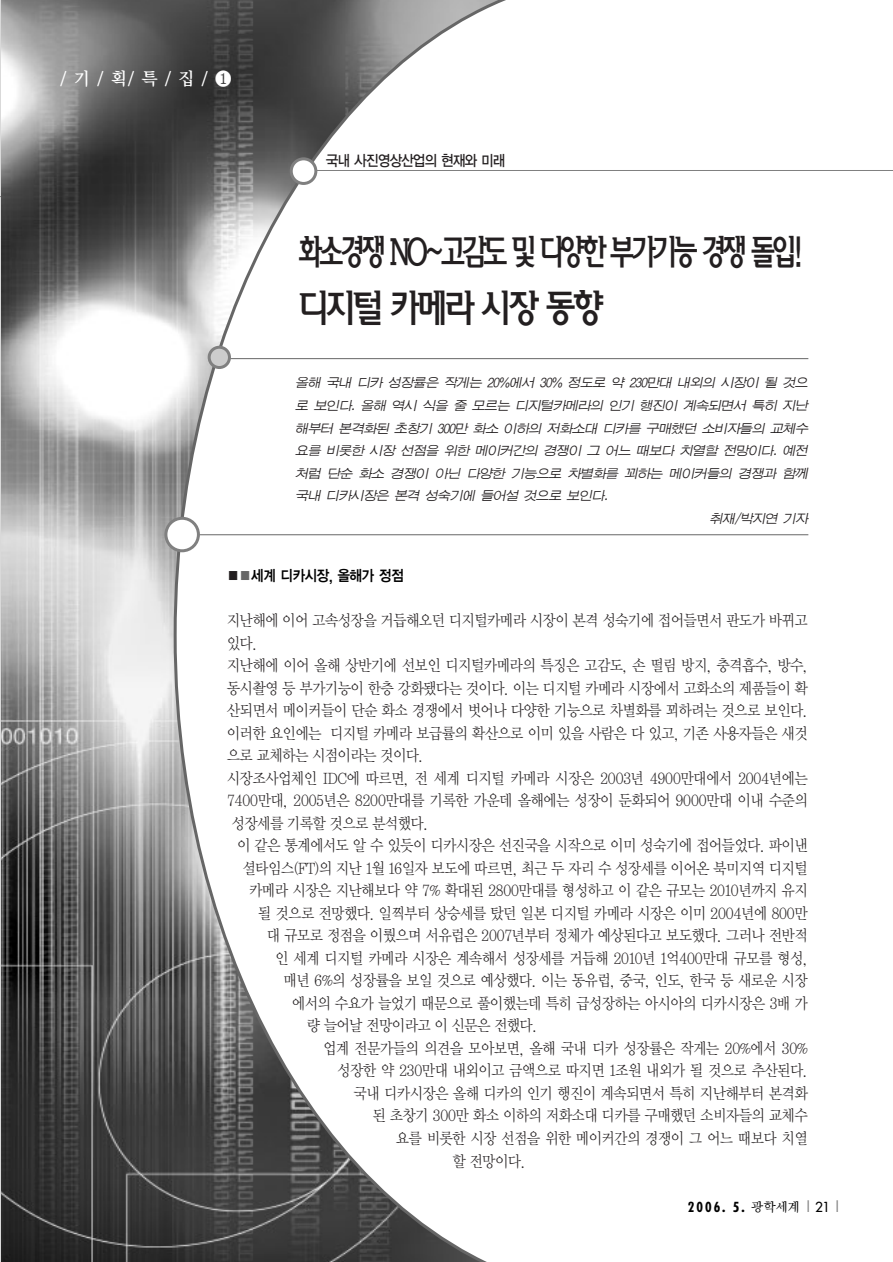
<style>
.page{position:relative;width:893px;height:1262px;background:#fff}
.page>*{position:absolute;margin:0;border:0;box-sizing:border-box;transform-origin:0 0}
.t1{font:37.5px "Soma M";letter-spacing:-.145em;color:#231f20;scale:.85 1}
.t2{font:34.5px "Soma M";letter-spacing:-.185em;color:#231f20;scale:.75 1}
.t3{font:18px "Y Mj O14";color:#fff;scale:.95 1}
.t4{font:15.75px "Y Mj O12";letter-spacing:-.095em;color:#231f20;scale:.9 1}
.t5{font:italic 15px "JC Nmg J";color:#231f20;scale:.91 1}
.t6{font:15px "YGO14";letter-spacing:-.105em;color:#000;scale:.9 1}
.t7{font:15px "YGO13";letter-spacing:-.135em;color:#231f20;scale:.9 1}
.t8{font:italic 15px "JC Nmg J";color:#231f20;scale:.9 1}
.t9{font:700 condensed 13.5px "Futura";color:#000}
.t10{font:12px "SM Ago K";letter-spacing:-.105em;color:#231f20;scale:.9 1}
.s1{color:#231f20}
.s2{color:#666}
.s3{font-family:"Sand Sw M";font-weight:400;font-stretch:normal}
.s4{font-weight:400;font-stretch:normal;color:#808080}
.s5{font-weight:400;font-stretch:normal}
</style>
<div class="page">
<svg style="left:0;top:0;width:2px;height:1261px;background:#a6a6a6"></svg>
<hr style="left:0;top:196px;width:37px;height:1px;background:#808080">
<img style="left:2px;top:0;width:172px;height:1261px">
<svg style="left:174px;top:0;width:349px;height:1261px"></svg>
<hr style="left:219px;top:358px;width:589px;height:1px;background:#666">
<div style="left:209px;top:347px;width:20px;height:20px;background:#ccc;border-radius:50%"></div>
<div style="left:208px;top:346px;width:23px;height:23px;border:3px solid #808080;border-radius:50%"></div>
<hr style="left:305px;top:170px;width:587px;height:1px;background:#808080">
<div style="left:291px;top:159px;width:25px;height:24px;background:#fff;border-radius:50%"></div>
<div style="left:290px;top:157px;width:27px;height:28px;border:3px solid #808080;border-radius:50%"></div>
<hr style="left:174px;top:534px;width:634px;height:1px;background:#666">
<div style="left:166px;top:518px;width:32px;height:33px;background:#fff;border-radius:50%"></div>
<div style="left:164px;top:517px;width:36px;height:35px;border:3px solid #808080;border-radius:50%"></div>
<p class="t3" style="left:59px;top:70px;width:183px">/ 기/ 획/ 특/ 집/ ❶</p>
<p class="t7" style="left:325px;top:153px;width:202px">국내 사진영상산업의 현재와 미래</p>
<h2 class="t2" style="left:297px;top:236px;width:677px">화소경쟁 NO~고감도 및 다양한 부가기능 경쟁 돌입!</h2>
<h1 class="t1" style="left:297px;top:291px;width:362px">디지털 카메라 시장 동향</h1>
<p class="t5" style="left:295px;top:376px;width:569px">올해 국내 디카 성장률은 작게는 20%에서 30% 정도로 약 230만대 내외의 시장이 될 것으</p>
<p class="t5" style="left:295px;top:399px;width:569px">로 보인다. 올해 역시 식을 줄 모르는 디지털카메라의 인기 행진이 계속되면서 특히 지난</p>
<p class="t5" style="left:295px;top:421px;width:569px">해부터 본격화된 초창기 300만 화소 이하의 저화소대 디카를 구매했던 소비자들의 교체수</p>
<p class="t5" style="left:295px;top:444px;width:569px">요를 비롯한 시장 선점을 위한 메이커간의 경쟁이 그 어느 때보다 치열할 전망이다. 예전</p>
<p class="t5" style="left:295px;top:466px;width:569px">처럼 단순 화소 경쟁이 아닌 다양한 기능으로 차별화를 꾀하는 메이커들의 경쟁과 함께</p>
<p class="t5" style="left:295px;top:489px;width:349px">국내 디카시장은 본격 성숙기에 들어설 것으로 보인다.</p>
<p class="t8" style="left:709px;top:511px;width:114px">취재/박지연 기자</p>
<p class="t6" style="left:226px;top:569px;width:199px"><span class="s1">■</span><span class="s2">■</span>세계 디카시장, 올해가 정점</p>
<p class="t4" style="left:226px;top:613px;width:648px">지난해에 이어 고속성장을 거듭해오던 디지털카메라 시장이 본격 성숙기에 접어들면서 판도가 바뀌고</p>
<p class="t4" style="left:226px;top:636px;width:36px">있다.</p>
<p class="t4" style="left:226px;top:658px;width:648px">지난해에 이어 올해 상반기에 선보인 디지털카메라의 특징은 고감도, 손 떨림 방지, 충격흡수, 방수,</p>
<p class="t4" style="left:226px;top:681px;width:648px">동시촬영 등 부가기능이 한층 강화됐다는 것이다. 이는 디지털 카메라 시장에서 고화소의 제품들이 확</p>
<p class="t4" style="left:226px;top:703px;width:648px">산되면서 메이커들이 단순 화소 경쟁에서 벗어나 다양한 기능으로 차별화를 꾀하려는 것으로 보인다.</p>
<p class="t4" style="left:226px;top:726px;width:648px">이러한 요인에는 디지털 카메라 보급률의 확산으로 이미 있을 사람은 다 있고, 기존 사용자들은 새것</p>
<p class="t4" style="left:226px;top:748px;width:221px">으로 교체하는 시점이라는 것이다.</p>
<p class="t4" style="left:226px;top:771px;width:648px">시장조사업체인 IDC에 따르면, 전 세계 디지털 카메라 시장은 2003년 4900만대에서 2004년에는</p>
<p class="t4" style="left:227px;top:793px;width:647px">7400만대, 2005년은 8200만대를 기록한 가운데 올해에는 성장이 둔화되어 9000만대 이내 수준의</p>
<p class="t4" style="left:231px;top:816px;width:221px">성장세를 기록할 것으로 분석했다.</p>
<p class="t4" style="left:237px;top:838px;width:636px">이 같은 통계에서도 알 수 있듯이 디카시장은 선진국을 시작으로 이미 성숙기에 접어들었다. 파이낸</p>
<p class="t4" style="left:242px;top:861px;width:630px">셜타임스(FT)의 지난 1월 16일자 보도에 따르면, 최근 두 자리 수 성장세를 이어온 북미지역 디지털</p>
<p class="t4" style="left:249px;top:883px;width:623px">카메라 시장은 지난해보다 약 7% 확대된 2800만대를 형성하고 이 같은 규모는 2010년까지 유지</p>
<p class="t4" style="left:257px;top:906px;width:613px">될 것으로 전망했다. 일찍부터 상승세를 탔던 일본 디지털 카메라 시장은 이미 2004년에 800만</p>
<p class="t4" style="left:266px;top:928px;width:603px">대 규모로 정점을 이뤘으며 서유럽은 2007년부터 정체가 예상된다고 보도했다. 그러나 전반적</p>
<p class="t4" style="left:275px;top:951px;width:594px">인 세계 디지털 카메라 시장은 계속해서 성장세를 거듭해 2010년 1억400만대 규모를 형성,</p>
<p class="t4" style="left:283px;top:973px;width:585px">매년 6%의 성장률을 보일 것으로 예상했다. 이는 동유럽, 중국, 인도, 한국 등 새로운 시장</p>
<p class="t4" style="left:291px;top:996px;width:575px">에서의 수요가 늘었기 때문으로 풀이했는데 특히 급성장하는 아시아의 디카시장은 3배 가</p>
<p class="t4" style="left:306px;top:1018px;width:258px">량 늘어날 전망이라고 이 신문은 전했다.</p>
<p class="t4" style="left:322px;top:1041px;width:541px">업계 전문가들의 의견을 모아보면, 올해 국내 디카 성장률은 작게는 20%에서 30%</p>
<p class="t4" style="left:337px;top:1063px;width:525px">성장한 약 230만대 내외이고 금액으로 따지면 1조원 내외가 될 것으로 추산된다.</p>
<p class="t4" style="left:353px;top:1086px;width:507px">국내 디카시장은 올해 디카의 인기 행진이 계속되면서 특히 지난해부터 본격화</p>
<p class="t4" style="left:372px;top:1108px;width:486px">된 초창기 300만 화소 이하의 저화소대 디카를 구매했던 소비자들의 교체수</p>
<p class="t4" style="left:395px;top:1131px;width:460px">요를 비롯한 시장 선점을 위한 메이커간의 경쟁이 그 어느 때보다 치열</p>
<p class="t4" style="left:452px;top:1153px;width:84px">할 전망이다.</p>
<p class="t10" style="left:536px;top:606px;width:171px">그림 1. 스캐닝 레이저 마킹 시스템</p>
<p class="t9" style="left:688px;top:1200px;width:155px">2006. 5. <span class="s3">광학세계</span> <span class="s4">|</span> <span class="s5">21</span><span class="s4">|</span></p>
</div>
